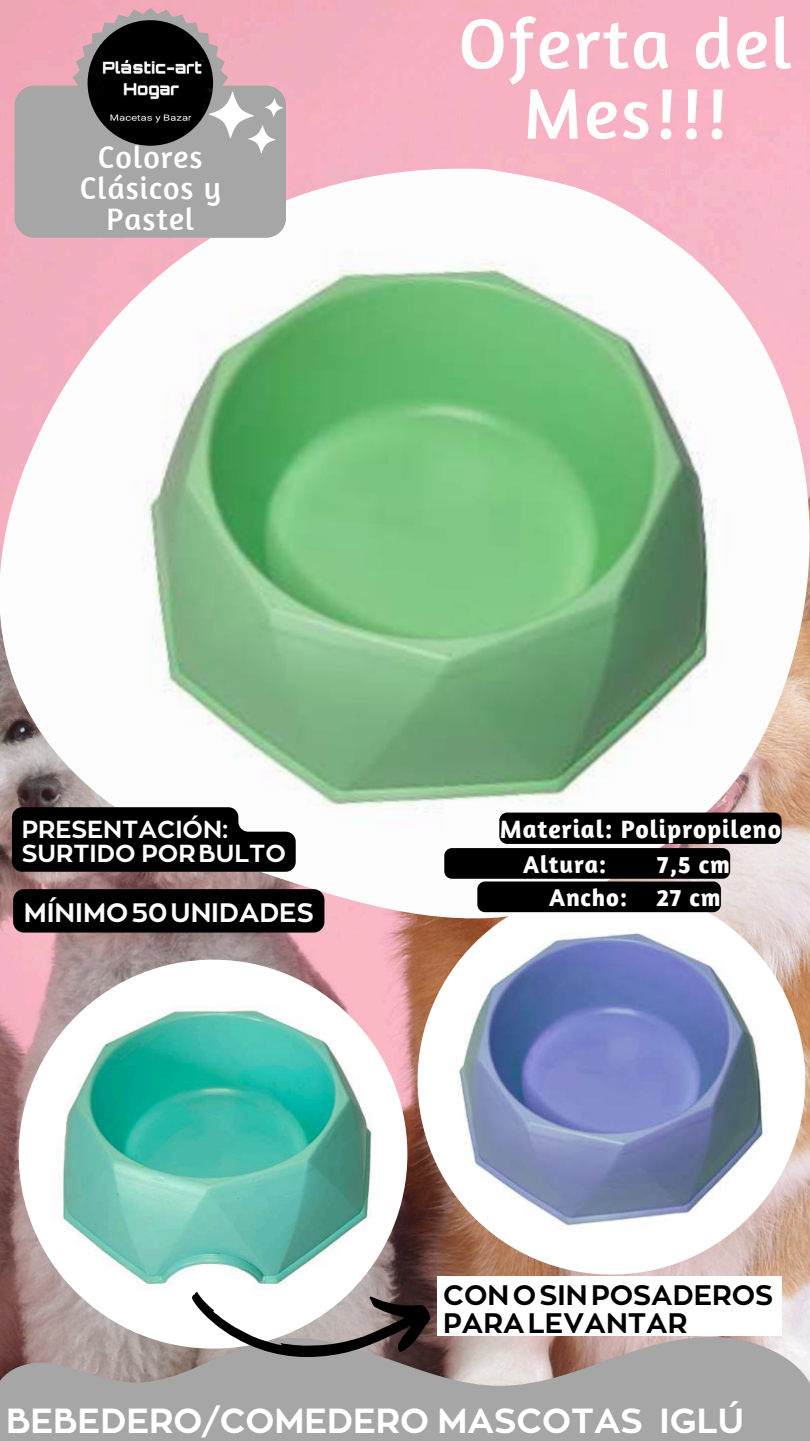
<style>
.page{position:relative;width:810px;height:1441px;background:#fff}
.page>*{position:absolute;margin:0;border:0;box-sizing:border-box;transform-origin:0 0}
.t1{font:72.4px/70px "Amaranth";letter-spacing:.035em;color:#fff;text-align:center}
.t2{font:34.6px "RTL Corporative Bold";color:#fff}
.t3{font:31.7px/30.8px "Amaranth";letter-spacing:.035em;color:#fff;text-align:center}
.t4{font:28px/27.9px "RTL Corporative Bold";color:#000}
.t5{font:26.5px "RTL Corporative Bold";color:#fdfdfd}
.t6{font:700 25.7px "Amaranth";letter-spacing:.035em;color:#fff}
.t7{font:700 24.8px/33.4px "Amaranth";letter-spacing:.035em;color:#fff}
.t8{font:24.5px/24.4px "RTL Corporative Bold";color:#fdfdfd}
</style>
<div class="page">
<img style="left:0;top:0;width:810px;height:1336px">
<img style="left:0;top:159px;width:810px;height:764px">
<div style="left:15px;top:86px;width:271px;height:152px;background:#a6a6a6;border-radius:20px"></div>
<svg style="left:73px;top:8px;width:210px;height:146px"></svg>
<img style="left:88px;top:20px;width:125px;height:126px;border-radius:50%">
<svg style="left:0;top:1336px;width:810px;height:104px;fill:#a6a6a6"></svg>
<img style="left:19px;top:959px;width:388px;height:389px;border-radius:50%">
<img style="left:418px;top:886px;width:387px;height:388px;border-radius:50%">
<svg style="left:191px;top:1291px;width:241px;height:68px"></svg>
<div style="left:438px;top:1276px;width:344px;height:59px;background:#fff"></div>
<div style="left:499px;top:812px;width:283px;height:31px;background:#000;border-radius:8px"></div>
<div style="left:444px;top:848px;width:286px;height:30px;background:#000;border-radius:8px"></div>
<div style="left:477px;top:881px;width:244px;height:31px;background:#000;border-radius:8px"></div>
<svg style="left:12px;top:807px;width:284px;height:64px"></svg>
<div style="left:13px;top:889px;width:311px;height:43px;background:#000"></div>
<p class="t3" style="left:80px;top:141px;width:143px">Colores<br>Clásicos y<br>Pastel</p>
<h1 class="t1" style="left:458px;top:7px;width:335px">Oferta del<br>Mes!!!</h1>
<p class="t8" style="left:22px;top:815px;width:266px">PRESENTACIÓN:<br>SURTIDO PORBULTO</p>
<p class="t5" style="left:24px;top:894px;width:292px">MÍNIMO50UNIDADES</p>
<p class="t6" style="left:500px;top:812px;width:283px">Material: Polipropileno</p>
<p class="t7" style="left:523px;top:846px;width:85px">Altura:</p>
<p class="t7" style="left:549px;top:846px;width:182px;text-indent:108px">7,5 cm<br>Ancho: 27 cm</p>
<p class="t4" style="left:443px;top:1278px;width:331px">CONOSINPOSADEROS<br>PARALEVANTAR</p>
<p class="t2" style="left:6px;top:1396px;width:739px">BEBEDERO/COMEDERO MASCOTAS IGLÚ</p>
</div>
